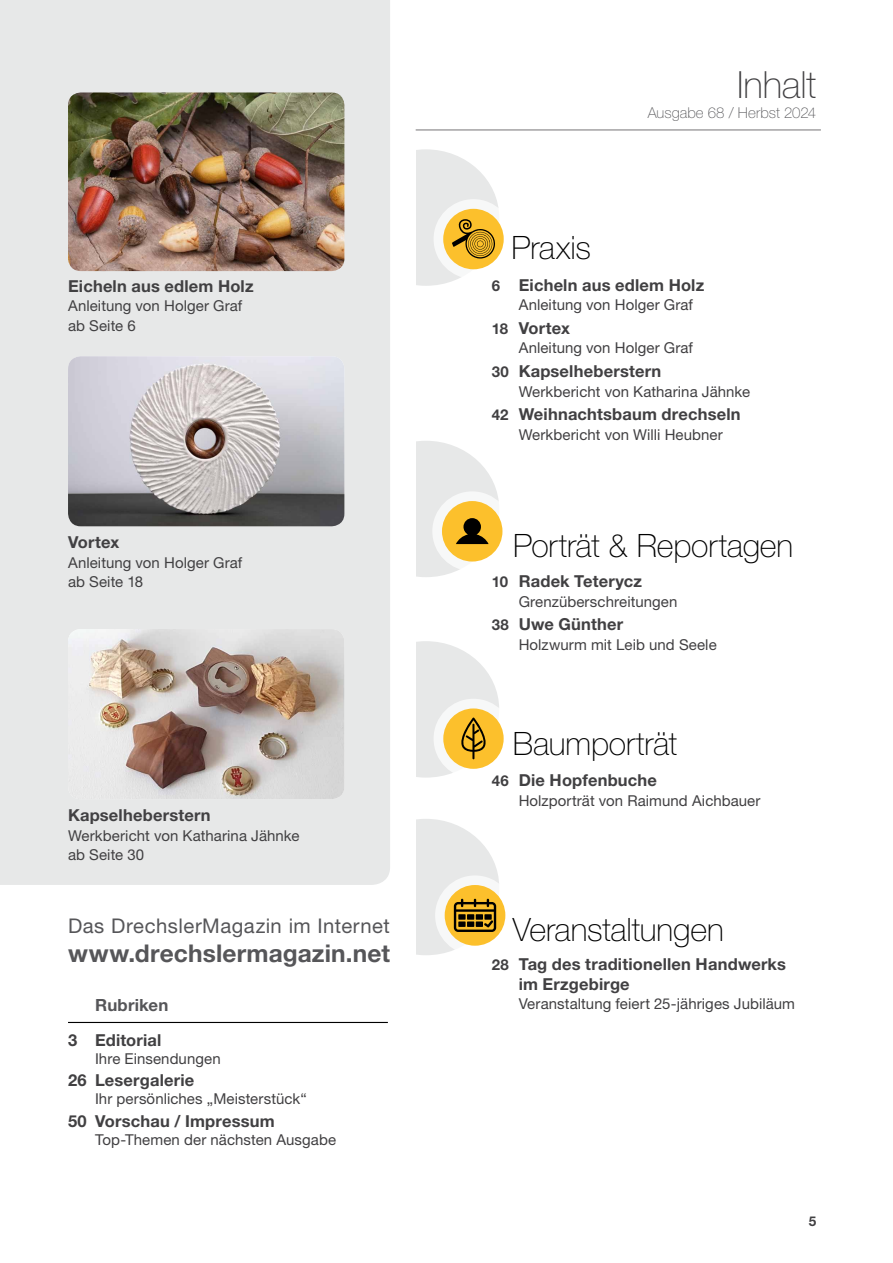
<style>
.page{position:relative;width:893px;height:1263px;background:#fff}
.page>*{position:absolute;margin:0;border:0;box-sizing:border-box;transform-origin:0 0}
.t1{font:100 37.5px "Helvetica Neue LT Pro";letter-spacing:-.005em;color:#414042}
.t2{font:100 32.25px "Helvetica Neue LT Pro";letter-spacing:-.005em;color:#000}
.t3{font:700 24.45px "Helvetica Neue LT Pro";letter-spacing:.005em;color:#565659}
.t4{font:20.25px "Helvetica Neue LT Pro";letter-spacing:.025em;color:#565659}
.t5{font:700 16.8px "Helvetica Neue LT Pro";letter-spacing:.01em;color:#565659}
.t6{font:700 16.5px/19.5px "Helvetica Neue LT Pro";letter-spacing:.01em;color:#414042}
.t7{font:15px/19.5px "Helvetica Neue LT Pro";letter-spacing:.005em;color:#414042}
.t8{font:100 15px "Helvetica Neue LT Pro";letter-spacing:.005em;color:#565659}
.t9{font:700 13.5px "Helvetica Neue LT Pro";color:#414042}
.s1{font-size:15px}
</style>
<div class="page">
<div style="left:353px;top:819px;width:146px;height:136px;background:#e7e8e8;border-radius:50%"></div>
<div style="left:435px;top:875px;width:80px;height:80px;background:#f7f8f8;border-radius:50%"></div>
<div style="left:445px;top:885px;width:60px;height:61px;background:#fcc02c;border-radius:50%"></div>
<svg style="left:454px;top:899px;width:42px;height:33px"></svg>
<div style="left:458px;top:914px;width:8px;height:6px;background:#000"></div>
<div style="left:467px;top:914px;width:7px;height:6px;background:#000"></div>
<div style="left:476px;top:914px;width:7px;height:6px;background:#000"></div>
<div style="left:484px;top:914px;width:8px;height:6px;background:#000"></div>
<div style="left:458px;top:921px;width:8px;height:6px;background:#000"></div>
<div style="left:467px;top:921px;width:7px;height:6px;background:#000"></div>
<div style="left:476px;top:921px;width:7px;height:6px;background:#000"></div>
<div style="left:353px;top:641px;width:146px;height:137px;background:#e7e8e8;border-radius:50%"></div>
<div style="left:353px;top:441px;width:146px;height:136px;background:#e7e8e8;border-radius:50%"></div>
<div style="left:353px;top:149px;width:146px;height:137px;background:#e7e8e8;border-radius:50%"></div>
<div style="left:434px;top:699px;width:79px;height:79px;background:#f7f8f8;border-radius:50%"></div>
<div style="left:443px;top:708px;width:61px;height:61px;background:#fcc02c;border-radius:50%"></div>
<svg style="left:461px;top:717px;width:25px;height:42px"></svg>
<div style="left:432px;top:491px;width:80px;height:80px;background:#f7f8f8;border-radius:50%"></div>
<div style="left:442px;top:501px;width:60px;height:60px;background:#fcc02c;border-radius:50%"></div>
<svg style="left:456px;top:518px;width:33px;height:26px"></svg>
<div style="left:434px;top:199px;width:79px;height:80px;background:#f7f8f8;border-radius:50%"></div>
<div style="left:443px;top:209px;width:61px;height:60px;background:#fcc02c;border-radius:50%"></div>
<svg style="left:452px;top:219px;width:43px;height:40px"></svg>
<div style="left:309px;top:41px;width:107px;height:1183px;background:#fff"></div>
<div style="left:0;top:0;width:390px;height:885px;background:#e7e8e8"></div>
<hr style="left:68px;top:1022px;width:320px;height:1px;background:#000">
<img style="left:68px;top:92px;width:276px;height:179px">
<img style="left:68px;top:629px;width:276px;height:170px">
<img style="left:68px;top:356px;width:276px;height:170px">
<hr style="left:416px;top:130px;width:405px;height:1px;background:#757476">
<p class="t6" style="left:68px;top:276px;width:187px">Eicheln aus edlem Holz</p>
<p class="t7" style="left:68px;top:296px;width:176px">Anleitung von Holger Graf ab Seite 6</p>
<p class="t6" style="left:68px;top:532px;width:53px">Vortex</p>
<p class="t7" style="left:68px;top:552px;width:176px">Anleitung von Holger Graf ab Seite 18</p>
<p class="t6" style="left:68px;top:805px;width:144px">Kapselheberstern</p>
<p class="t7" style="left:68px;top:825px;width:233px">Werkbericht von Katharina Jähnke ab Seite 30</p>
<h3 class="t4" style="left:68px;top:913px;width:323px">Das DrechslerMagazin im Internet</h3>
<h3 class="t3" style="left:68px;top:938px;width:324px">www.drechslermagazin.net</h3>
<p class="t5" style="left:95px;top:995px;width:75px">Rubriken</p>
<p class="t6" style="left:68px;top:1030px;width:95px">3 Editorial</p>
<p class="t7" style="left:95px;top:1049px;width:127px">Ihre Einsendungen</p>
<p class="t6" style="left:68px;top:1070px;width:128px">26 Lesergalerie</p>
<p class="t7" style="left:95px;top:1089px;width:213px">Ihr persönliches „Meisterstück“</p>
<p class="t6" style="left:68px;top:1111px;width:208px">50 Vorschau / Impressum</p>
<p class="t7" style="left:95px;top:1129px;width:243px">Top-Themen der nächsten Ausgabe</p>
<h2 class="t2" style="left:511px;top:229px;width:81px">Praxis</h2>
<h1 class="t1" style="left:737px;top:62px;width:81px">Inhalt</h1>
<p class="t8" style="left:648px;top:104px;width:170px">Ausgabe 68 / Herbst 2024</p>
<p class="t6" style="left:492px;top:275px;width:214px"><span class="s1">6</span> Eicheln aus edlem Holz</p>
<p class="t7" style="left:519px;top:295px;width:176px">Anleitung von Holger Graf</p>
<p class="t6" style="left:492px;top:318px;width:80px"><span class="s1">18</span> Vortex</p>
<p class="t7" style="left:519px;top:338px;width:176px">Anleitung von Holger Graf</p>
<p class="t6" style="left:492px;top:361px;width:171px"><span class="s1">30</span> Kapselheberstern</p>
<p class="t7" style="left:519px;top:381px;width:233px">Werkbericht von Katharina Jähnke</p>
<p class="t6" style="left:492px;top:404px;width:250px"><span class="s1">42</span> Weihnachtsbaum drechseln</p>
<p class="t7" style="left:519px;top:424px;width:206px">Werkbericht von Willi Heubner</p>
<h2 class="t2" style="left:513px;top:526px;width:282px">Porträt &amp; Reportagen</h2>
<p class="t6" style="left:492px;top:571px;width:152px"><span class="s1">10</span> Radek Teterycz</p>
<p class="t7" style="left:519px;top:591px;width:160px">Grenzüberschreitungen</p>
<p class="t6" style="left:492px;top:614px;width:133px"><span class="s1">38</span> Uwe Günther</p>
<p class="t7" style="left:519px;top:634px;width:200px">Holzwurm mit Leib und Seele</p>
<h2 class="t2" style="left:513px;top:724px;width:166px">Baumporträt</h2>
<p class="t6" style="left:492px;top:770px;width:167px"><span class="s1">46</span> Die Hopfenbuche</p>
<p class="t7" style="left:519px;top:790px;width:243px">Holzporträt von Raimund Aichbauer</p>
<h2 class="t2" style="left:513px;top:910px;width:212px">Veranstaltungen</h2>
<p class="t6" style="left:519px;top:954px;width:269px;text-indent:-27px"><span class="s1">28</span> Tag des traditionellen Handwerks im Erzgebirge</p>
<p class="t7" style="left:519px;top:994px;width:278px">Veranstaltung feiert 25-jähriges Jubiläum</p>
<p class="t9" style="left:809px;top:1213px;width:9px">5</p>
</div>
